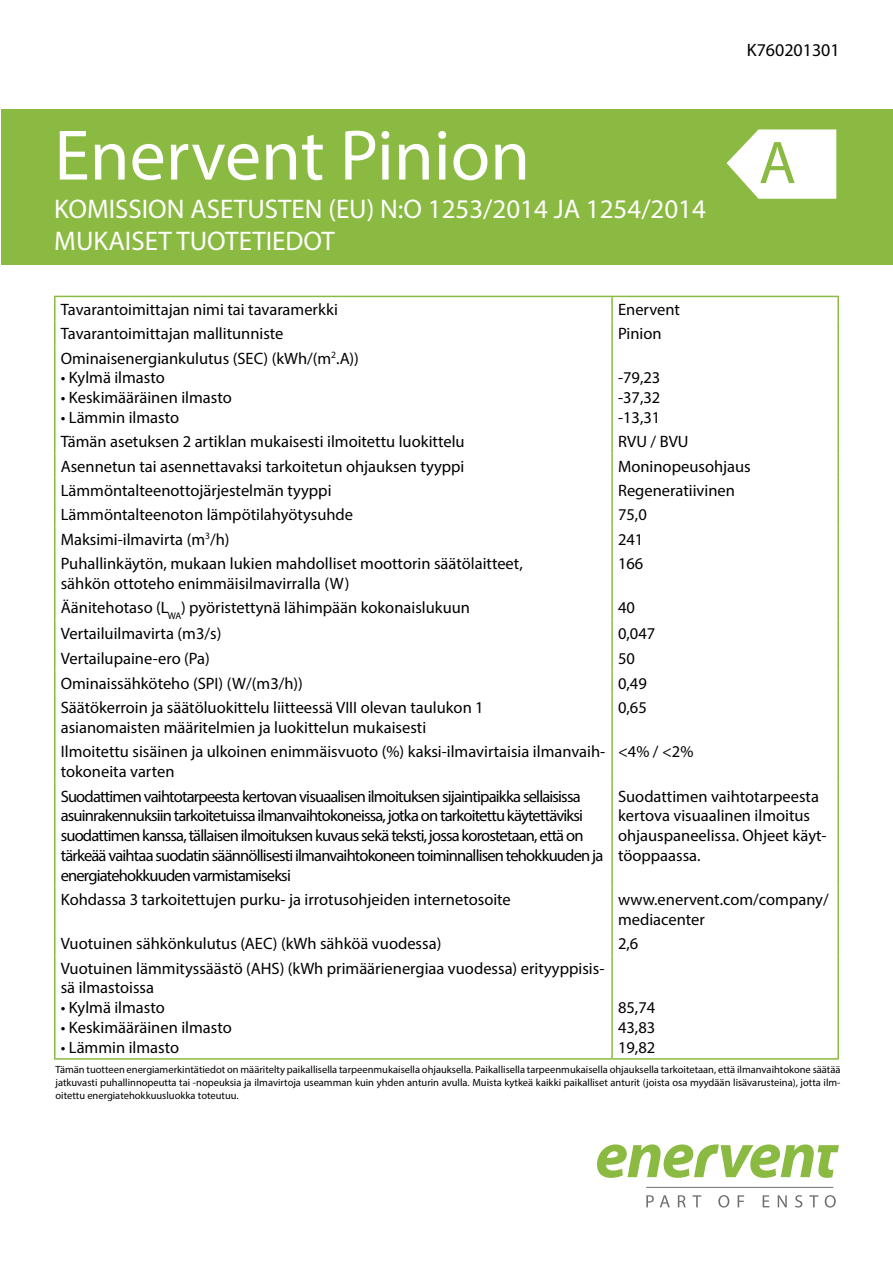
<style>
.page{position:relative;width:893px;height:1263px;background:#fff}
.page>*{position:absolute;margin:0;border:0;box-sizing:border-box;transform-origin:0 0}
.t1{font:72px "Myriad Pro";color:#fff}
.t2{font:60.75px "Myriad Pro";color:#8aba41}
.t3{font:27px/32.4px "Myriad Pro";color:#fff}
.t4{font:18px "Myriad Pro";color:#000}
.t5{font:16.5px/19.8px "Myriad Pro";color:#000}
.t6{font:16.5px/19.8px "Myriad Pro";letter-spacing:-.05em;color:#000}
.t7{font:10.5px/12.6px "Myriad Pro";color:#000;text-align:justify}
</style>
<div class="page">
<div style="left:2px;top:109px;width:891px;height:156px;background:#8aba41"></div>
<hr style="left:612px;top:296px;width:227px;height:1px;background:#8aba41">
<hr style="left:837px;top:297px;width:2px;height:24px;background:#8aba41">
<hr style="left:837px;top:321px;width:2px;height:24px;background:#8aba41">
<hr style="left:837px;top:345px;width:2px;height:84px;background:#8aba41">
<hr style="left:837px;top:429px;width:2px;height:24px;background:#8aba41">
<hr style="left:837px;top:502px;width:2px;height:24px;background:#8aba41">
<hr style="left:837px;top:526px;width:2px;height:25px;background:#8aba41">
<hr style="left:837px;top:551px;width:2px;height:44px;background:#8aba41">
<hr style="left:837px;top:595px;width:2px;height:25px;background:#8aba41">
<hr style="left:837px;top:620px;width:2px;height:26px;background:#8aba41">
<hr style="left:837px;top:646px;width:2px;height:24px;background:#8aba41">
<hr style="left:837px;top:670px;width:2px;height:25px;background:#8aba41">
<hr style="left:837px;top:695px;width:2px;height:44px;background:#8aba41">
<hr style="left:837px;top:739px;width:2px;height:44px;background:#8aba41">
<hr style="left:837px;top:783px;width:2px;height:104px;background:#8aba41">
<hr style="left:837px;top:887px;width:2px;height:44px;background:#8aba41">
<hr style="left:837px;top:931px;width:2px;height:24px;background:#8aba41">
<hr style="left:837px;top:955px;width:2px;height:103px;background:#8aba41">
<hr style="left:612px;top:1058px;width:227px;height:2px;background:#8aba41">
<hr style="left:54px;top:297px;width:2px;height:24px;background:#8aba41">
<hr style="left:54px;top:296px;width:558px;height:1px;background:#8aba41">
<hr style="left:611px;top:297px;width:2px;height:24px;background:#8aba41">
<hr style="left:54px;top:321px;width:2px;height:24px;background:#8aba41">
<hr style="left:611px;top:321px;width:2px;height:24px;background:#8aba41">
<hr style="left:54px;top:345px;width:2px;height:84px;background:#8aba41">
<hr style="left:611px;top:345px;width:2px;height:84px;background:#8aba41">
<hr style="left:54px;top:429px;width:2px;height:24px;background:#8aba41">
<hr style="left:611px;top:429px;width:2px;height:24px;background:#8aba41">
<hr style="left:54px;top:453px;width:2px;height:25px;background:#8aba41">
<hr style="left:611px;top:453px;width:2px;height:25px;background:#8aba41">
<hr style="left:837px;top:453px;width:2px;height:25px;background:#8aba41">
<hr style="left:54px;top:478px;width:2px;height:24px;background:#8aba41">
<hr style="left:611px;top:478px;width:2px;height:24px;background:#8aba41">
<hr style="left:837px;top:478px;width:2px;height:24px;background:#8aba41">
<hr style="left:54px;top:502px;width:2px;height:24px;background:#8aba41">
<hr style="left:611px;top:502px;width:2px;height:24px;background:#8aba41">
<hr style="left:54px;top:526px;width:2px;height:25px;background:#8aba41">
<hr style="left:611px;top:526px;width:2px;height:25px;background:#8aba41">
<hr style="left:54px;top:551px;width:2px;height:44px;background:#8aba41">
<hr style="left:611px;top:551px;width:2px;height:44px;background:#8aba41">
<hr style="left:54px;top:595px;width:2px;height:25px;background:#8aba41">
<hr style="left:611px;top:595px;width:2px;height:25px;background:#8aba41">
<hr style="left:54px;top:620px;width:2px;height:26px;background:#8aba41">
<hr style="left:611px;top:620px;width:2px;height:26px;background:#8aba41">
<hr style="left:54px;top:646px;width:2px;height:24px;background:#8aba41">
<hr style="left:611px;top:646px;width:2px;height:24px;background:#8aba41">
<hr style="left:54px;top:670px;width:2px;height:25px;background:#8aba41">
<hr style="left:611px;top:670px;width:2px;height:25px;background:#8aba41">
<hr style="left:54px;top:695px;width:2px;height:44px;background:#8aba41">
<hr style="left:611px;top:695px;width:2px;height:44px;background:#8aba41">
<hr style="left:54px;top:739px;width:2px;height:44px;background:#8aba41">
<hr style="left:611px;top:739px;width:2px;height:44px;background:#8aba41">
<hr style="left:54px;top:783px;width:2px;height:104px;background:#8aba41">
<hr style="left:611px;top:783px;width:2px;height:104px;background:#8aba41">
<hr style="left:54px;top:887px;width:2px;height:44px;background:#8aba41">
<hr style="left:611px;top:887px;width:2px;height:44px;background:#8aba41">
<hr style="left:54px;top:931px;width:2px;height:24px;background:#8aba41">
<hr style="left:611px;top:931px;width:2px;height:24px;background:#8aba41">
<hr style="left:54px;top:955px;width:2px;height:103px;background:#8aba41">
<hr style="left:54px;top:1058px;width:558px;height:2px;background:#8aba41">
<hr style="left:611px;top:955px;width:2px;height:103px;background:#8aba41">
<svg style="left:727px;top:129px;width:109px;height:70px;background:#edf4e2"></svg>
<svg style="left:597px;top:1144px;width:242px;height:34px"></svg>
<svg style="left:646px;top:1195px;width:190px;height:12px"></svg>
<hr style="left:646px;top:1187px;width:187px;height:1px;background:#6d6e71">
<h1 class="t1" style="left:54px;top:111px;width:477px">Enervent Pinion</h1>
<h3 class="t3" style="left:54px;top:192px;width:653px">KOMISSION ASETUSTEN (EU) N:O 1253/2014 JA 1254/2014<br>MUKAISET TUOTETIEDOT</h3>
<p class="t5" style="left:61px;top:299px;width:279px">Tavarantoimittajan nimi tai tavaramerkki</p>
<p class="t5" style="left:618px;top:299px;width:63px">Enervent</p>
<p class="t5" style="left:61px;top:323px;width:224px">Tavarantoimittajan mallitunniste</p>
<p class="t5" style="left:618px;top:323px;width:45px">Pinion</p>
<p class="t5" style="left:61px;top:348px;width:300px">Ominaisenergiankulutus (SEC) (kWh/(m<sup>2</sup>.A))</p>
<p class="t5" style="left:61px;top:368px;width:106px">• Kylmä ilmasto</p>
<p class="t5" style="left:61px;top:387px;width:173px">• Keskimääräinen ilmasto</p>
<p class="t5" style="left:61px;top:407px;width:120px">• Lämmin ilmasto</p>
<p class="t5" style="left:618px;top:368px;width:44px;text-align:justify">-79,23 -37,32 -13,31</p>
<p class="t4" style="left:747px;top:39px;width:94px">K760201301</p>
<h2 class="t2" style="left:759px;top:125px;width:39px">A</h2>
<p class="t5" style="left:61px;top:432px;width:405px">Tämän asetuksen 2 artiklan mukaisesti ilmoitettu luokittelu</p>
<p class="t5" style="left:618px;top:432px;width:72px">RVU / BVU</p>
<p class="t5" style="left:61px;top:456px;width:405px">Asennetun tai asennettavaksi tarkoitetun ohjauksen tyyppi</p>
<p class="t5" style="left:618px;top:456px;width:134px">Moninopeusohjaus</p>
<p class="t5" style="left:61px;top:480px;width:272px">Lämmöntalteenottojärjestelmän tyyppi</p>
<p class="t5" style="left:618px;top:480px;width:118px">Regeneratiivinen</p>
<p class="t5" style="left:61px;top:505px;width:294px">Lämmöntalteenoton lämpötilahyötysuhde</p>
<p class="t5" style="left:618px;top:505px;width:30px">75,0</p>
<p class="t5" style="left:61px;top:529px;width:170px">Maksimi-ilmavirta (m<sup>3</sup>/h)</p>
<p class="t5" style="left:618px;top:529px;width:27px">241</p>
<p class="t5" style="left:61px;top:553px;width:463px">Puhallinkäytön, mukaan lukien mahdolliset moottorin säätölaitteet, sähkön ottoteho enimmäisilmavirralla (W)</p>
<p class="t5" style="left:618px;top:553px;width:27px">166</p>
<p class="t5" style="left:61px;top:598px;width:411px">Äänitehotaso (L<sub>WA</sub>) pyöristettynä lähimpään kokonaislukuun</p>
<p class="t5" style="left:618px;top:598px;width:18px">40</p>
<p class="t5" style="left:61px;top:623px;width:162px">Vertailuilmavirta (m3/s)</p>
<p class="t5" style="left:618px;top:623px;width:39px">0,047</p>
<p class="t5" style="left:61px;top:649px;width:151px">Vertailupaine-ero (Pa)</p>
<p class="t5" style="left:618px;top:649px;width:18px">50</p>
<p class="t5" style="left:61px;top:673px;width:244px">Ominaissähköteho (SPI) (W/(m3/h))</p>
<p class="t5" style="left:618px;top:673px;width:30px">0,49</p>
<p class="t5" style="left:61px;top:697px;width:425px">Säätökerroin ja säätöluokittelu liitteessä VIII olevan taulukon 1 asianomaisten määritelmien ja luokittelun mukaisesti</p>
<p class="t5" style="left:618px;top:697px;width:30px">0,65</p>
<p class="t5" style="left:61px;top:742px;width:546px">Ilmoitettu sisäinen ja ulkoinen enimmäisvuoto (%) kaksi-ilmavirtaisia ilmanvaih&shy;tokoneita varten</p>
<p class="t5" style="left:618px;top:742px;width:77px">&lt;4% / &lt;2%</p>
<p class="t6" style="left:61px;top:786px;width:544px">Suodattimen vaihtotarpeesta kertovan visuaalisen ilmoituksen sijaintipaikka sellaisissa asuinrakennuksiin tarkoitetuissa ilmanvaihtokoneissa, jotka on tarkoitettu käytettäviksi suodattimen kanssa, tällaisen ilmoituksen kuvaus sekä teksti, jossa korostetaan, että on tärkeää vaihtaa suodatin säännöllisesti ilmanvaihtokoneen toiminnallisen tehokkuuden ja energiatehokkuuden varmistamiseksi</p>
<p class="t5" style="left:618px;top:786px;width:210px">Suodattimen vaihtotarpeesta kertova visuaalinen ilmoitus ohjauspaneelissa. Ohjeet käyt&shy;töoppaassa.</p>
<p class="t5" style="left:61px;top:889px;width:452px">Kohdassa 3 tarkoitettujen purku- ja irrotusohjeiden internetosoite</p>
<p class="t5" style="left:618px;top:889px;width:212px">www.enervent.com/company/ mediacenter</p>
<p class="t5" style="left:61px;top:933px;width:382px">Vuotuinen sähkönkulutus (AEC) (kWh sähköä vuodessa)</p>
<p class="t5" style="left:618px;top:933px;width:22px">2,6</p>
<p class="t5" style="left:61px;top:958px;width:545px">Vuotuinen lämmityssäästö (AHS) (kWh primäärienergiaa vuodessa) erityyppisis&shy;sä ilmastoissa</p>
<p class="t5" style="left:61px;top:997px;width:106px">• Kylmä ilmasto</p>
<p class="t5" style="left:61px;top:1017px;width:173px">• Keskimääräinen ilmasto</p>
<p class="t5" style="left:61px;top:1037px;width:120px">• Lämmin ilmasto</p>
<p class="t5" style="left:618px;top:997px;width:39px;text-align:justify">85,74<br>43,83<br>19,82</p>
<p class="t7" style="left:56px;top:1063px;width:786px">Tämän tuotteen energiamerkintätiedot on määritelty paikallisella tarpeenmukaisella ohjauksella. Paikallisella tarpeenmukaisella ohjauksella tarkoitetaan, että ilmanvaihtokone säätää jatkuvasti puhallinnopeutta tai -nopeuksia ja ilmavirtoja useamman kuin yhden anturin avulla. Muista kytkeä kaikki paikalliset anturit (joista osa myydään lisävarusteina), jotta ilm&shy;oitettu energiatehokkuusluokka toteutuu.</p>
</div>
